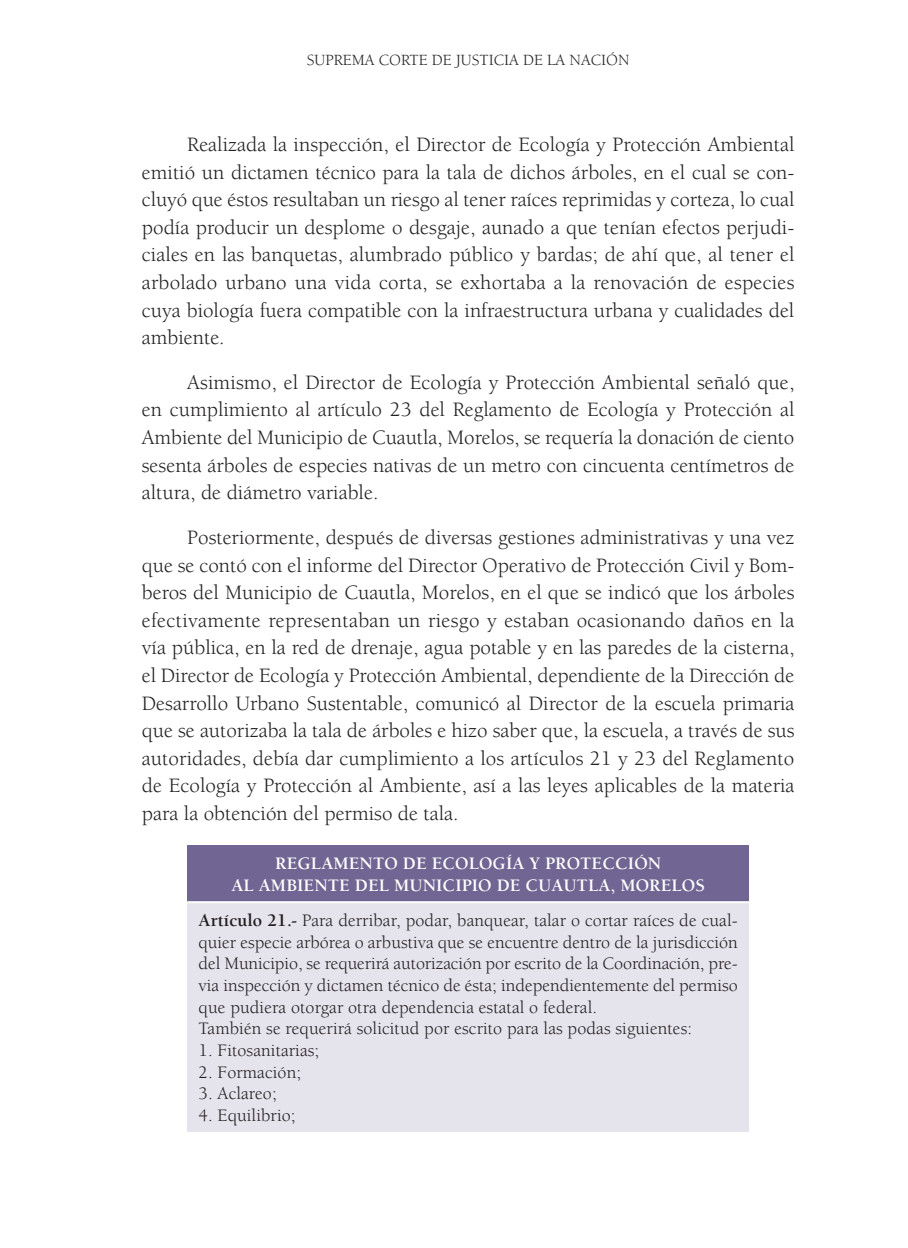
<style>
.page{position:relative;width:908px;height:1248px;background:#fff}
.page>*{position:absolute;margin:0;border:0;box-sizing:border-box;transform-origin:0 0}
.t1{font:21px/27.6px "Berkeley Std";color:#231f20;text-align:justify}
.t2{font:18px/21.6px "Berkeley Std";color:#231f20}
.t3{font:700 18px/21.6px "Berkeley Std";letter-spacing:.005em;color:#fff;text-align:center}
.t4{font:16px "Berkeley Std";color:#231f20}
.s1{font-weight:700}
</style>
<div class="page">
<div style="left:187px;top:845px;width:561px;height:57px;background:#716693"></div>
<div style="left:187px;top:902px;width:561px;height:229px;background:#e5e3ec"></div>
<hr style="left:187px;top:901px;width:561px;height:2px;background:#fff">
<p class="t4" style="left:306px;top:52px;width:324px">SUPREMA CORTE DE JUSTICIA DE LA NACIÓN</p>
<p class="t1" style="left:142px;top:131px;width:654px;text-indent:45px">Realizada la inspección, el Director de Ecología y Protección Ambiental emitió un dictamen técnico para la tala de dichos árboles, en el cual se con&shy;cluyó que éstos resultaban un riesgo al tener raíces reprimidas y corteza, lo cual podía producir un desplome o desgaje, aunado a que tenían efectos perjudi&shy;ciales en las banquetas, alumbrado público y bardas; de ahí que, al tener el arbolado urbano una vida corta, se exhortaba a la renovación de especies cuya biología fuera compatible con la infraestructura urbana y cualidades del ambiente.</p>
<p class="t1" style="left:142px;top:369px;width:653px;text-indent:45px">Asimismo, el Director de Ecología y Protección Ambiental señaló que, en cumplimiento al artículo 23 del Reglamento de Ecología y Protección al Ambiente del Municipio de Cuautla, Morelos, se requería la donación de ciento sesenta árboles de especies nativas de un metro con cincuenta centímetros de altura, de diámetro variable.</p>
<p class="t1" style="left:142px;top:524px;width:654px;text-indent:45px">Posteriormente, después de diversas gestiones administrativas y una vez que se contó con el informe del Director Operativo de Protección Civil y Bom&shy;beros del Municipio de Cuautla, Morelos, en el que se indicó que los árboles efectivamente representaban un riesgo y estaban ocasionando daños en la vía pública, en la red de drenaje, agua potable y en las paredes de la cisterna, el Director de Ecología y Protección Ambiental, dependiente de la Dirección de Desarrollo Urbano Sustentable, comunicó al Director de la escuela primaria que se autorizaba la tala de árboles e hizo saber que, la escuela, a través de sus autoridades, debía dar cumplimiento a los artículos 21 y 23 del Reglamento de Ecología y Protección al Ambiente, así a las leyes aplicables de la materia para la obtención del permiso de tala.</p>
<p class="t3" style="left:231px;top:853px;width:475px">REGLAMENTO DE ECOLOGÍA Y PROTECCIÓN<br>AL AMBIENTE DEL MUNICIPIO DE CUAUTLA, MORELOS</p>
<p class="t2" style="left:198px;top:910px;width:540px"><span class="s1">Artículo 21.-</span> Para derribar, podar, banquear, talar o cortar raíces de cual&shy;quier especie arbórea o arbustiva que se encuentre dentro de la jurisdicción del Municipio, se requerirá autorización por escrito de la Coordinación, pre&shy;via inspección y dictamen técnico de ésta; independientemente del permiso que pudiera otorgar otra dependencia estatal o federal.<br>También se requerirá solicitud por escrito para las podas siguientes:</p>
<p class="t2" style="left:198px;top:1039px;width:122px">1. Fitosanitarias;</p>
<p class="t2" style="left:198px;top:1061px;width:104px">2. Formación;</p>
<p class="t2" style="left:198px;top:1082px;width:80px">3. Aclareo;</p>
<p class="t2" style="left:198px;top:1104px;width:98px">4. Equilibrio;</p>
</div>
